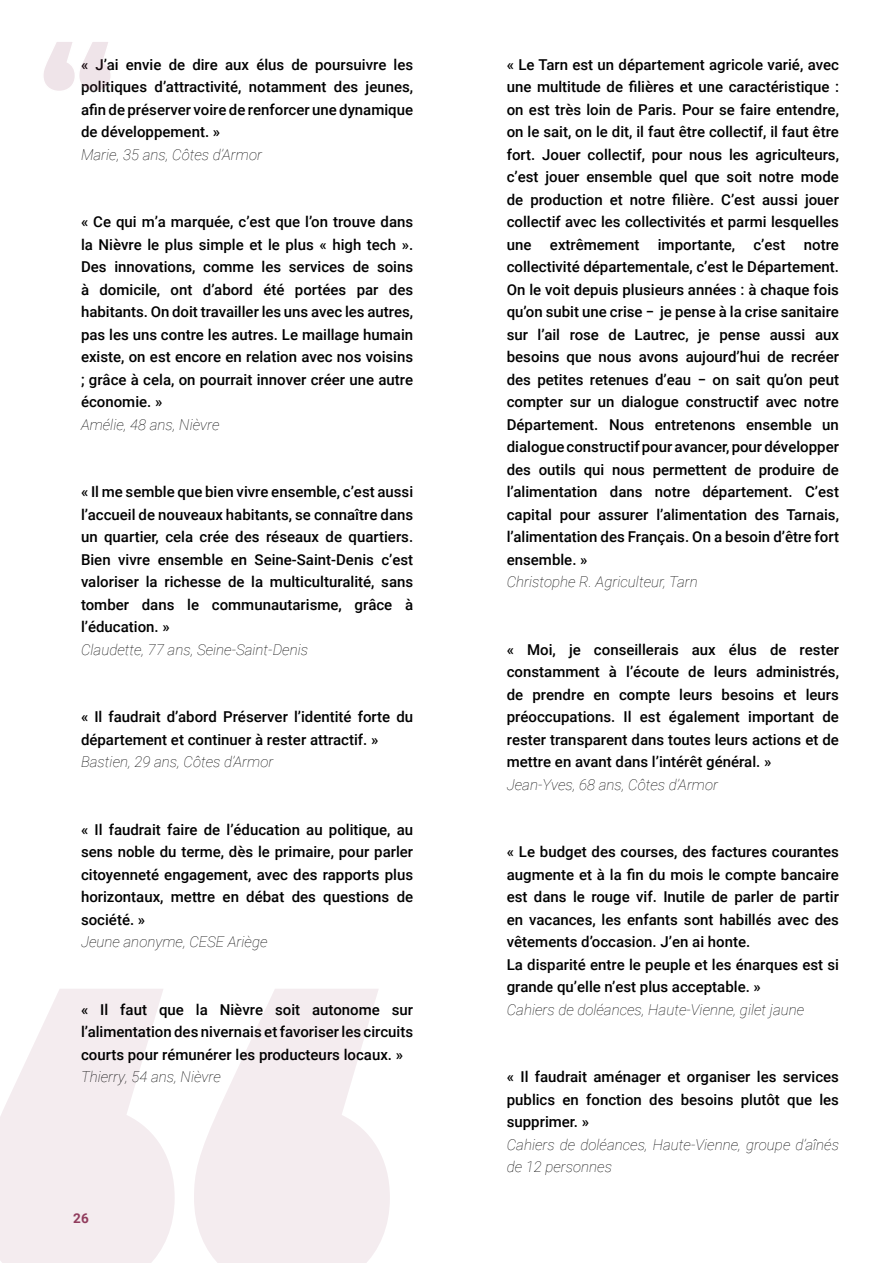
<style>
.page{position:relative;width:893px;height:1263px;background:#fff}
.page>*{position:absolute;margin:0;border:0;box-sizing:border-box;transform-origin:0 0}
.t1{font:500 15px/22.5px "Roboto";color:#000;text-align:justify}
.t2{font:italic 100 15px/22.5px "Roboto";color:#000}
.t3{font:700 13.5px "Roboto";color:#913c5d}
</style>
<div class="page">
<svg style="left:0;top:989px;width:390px;height:274px;fill:#f4ecef"></svg>
<svg style="left:43px;top:42px;width:68px;height:49px"></svg>
<p class="t1" style="left:81px;top:53px;width:334px">« J’ai envie de dire aux élus de poursuivre les politiques d’attractivité, notamment des jeunes, afin de préserver voire de renforcer une dynamique de développement. »</p>
<p class="t2" style="left:81px;top:143px;width:182px">Marie, 35 ans, Côtes d’Armor</p>
<p class="t1" style="left:81px;top:210px;width:334px">« Ce qui m’a marquée, c’est que l’on trouve dans la Nièvre le plus simple et le plus « high tech ».<br>Des innovations, comme les services de soins à domicile, ont d’abord été portées par des habitants. On doit travailler les uns avec les autres, pas les uns contre les autres. Le maillage humain existe, on est encore en relation avec nos voisins ; grâce à cela, on pourrait innover créer une autre économie. »</p>
<p class="t2" style="left:81px;top:413px;width:140px">Amélie, 48 ans, Nièvre</p>
<p class="t1" style="left:81px;top:480px;width:334px">« Il me semble que bien vivre ensemble, c’est aussi l’accueil de nouveaux habitants, se connaître dans un quartier, cela crée des réseaux de quartiers.<br>Bien vivre ensemble en Seine-Saint-Denis c’est valoriser la richesse de la multiculturalité, sans tomber dans le communautarisme, grâce à l’éducation. »</p>
<p class="t2" style="left:81px;top:638px;width:229px">Claudette, 77 ans, Seine-Saint-Denis</p>
<p class="t1" style="left:81px;top:705px;width:334px">« Il faudrait d’abord Préserver l’identité forte du département et continuer à rester attractif. »</p>
<p class="t2" style="left:81px;top:750px;width:194px">Bastien, 29 ans, Côtes d’Armor</p>
<p class="t1" style="left:81px;top:818px;width:334px">« Il faudrait faire de l’éducation au politique, au sens noble du terme, dès le primaire, pour parler citoyenneté engagement, avec des rapports plus horizontaux, mettre en débat des questions de société. »</p>
<p class="t2" style="left:81px;top:930px;width:188px">Jeune anonyme, CESE Ariège</p>
<p class="t1" style="left:81px;top:998px;width:334px">« Il faut que la Nièvre soit autonome sur l’alimentation des nivernais et favoriser les circuits courts pour rémunérer les producteurs locaux. »</p>
<p class="t2" style="left:81px;top:1065px;width:141px">Thierry, 54 ans, Nièvre</p>
<p class="t3" style="left:73px;top:1209px;width:17px">26</p>
<p class="t1" style="left:507px;top:53px;width:334px">« Le Tarn est un département agricole varié, avec une multitude de filières et une caractéristique : on est très loin de Paris. Pour se faire entendre, on le sait, on le dit, il faut être collectif, il faut être fort. Jouer collectif, pour nous les agriculteurs, c’est jouer ensemble quel que soit notre mode de production et notre filière. C’est aussi jouer collectif avec les collectivités et parmi lesquelles une extrêmement importante, c’est notre collectivité départementale, c’est le Département.<br>On le voit depuis plusieurs années : à chaque fois qu’on subit une crise − je pense à la crise sanitaire sur l’ail rose de Lautrec, je pense aussi aux besoins que nous avons aujourd’hui de recréer des petites retenues d’eau − on sait qu’on peut compter sur un dialogue constructif avec notre Département. Nous entretenons ensemble un dialogue constructif pour avancer, pour développer des outils qui nous permettent de produire de l’alimentation dans notre département. C’est capital pour assurer l’alimentation des Tarnais, l’alimentation des Français. On a besoin d’être fort ensemble. »</p>
<p class="t2" style="left:507px;top:570px;width:193px">Christophe R. Agriculteur, Tarn</p>
<p class="t1" style="left:507px;top:638px;width:334px">« Moi, je conseillerais aux élus de rester constamment à l’écoute de leurs administrés, de prendre en compte leurs besoins et leurs préoccupations. Il est également important de rester transparent dans toutes leurs actions et de mettre en avant dans l’intérêt général. »</p>
<p class="t2" style="left:507px;top:773px;width:213px">Jean-Yves, 68 ans, Côtes d’Armor</p>
<p class="t1" style="left:507px;top:840px;width:334px;text-align:left">« Le budget des courses, des factures courantes augmente et à la fin du mois le compte bancaire est dans le rouge vif. Inutile de parler de partir en vacances, les enfants sont habillés avec des vêtements d’occasion. J’en ai honte.<br>La disparité entre le peuple et les énarques est si grande qu’elle n’est plus acceptable. »</p>
<p class="t2" style="left:507px;top:998px;width:299px">Cahiers de doléances, Haute-Vienne, gilet jaune</p>
<p class="t1" style="left:507px;top:1065px;width:334px">« Il faudrait aménager et organiser les services publics en fonction des besoins plutôt que les supprimer. »</p>
<p class="t2" style="left:507px;top:1133px;width:334px">Cahiers de doléances, Haute-Vienne, groupe d’aînés de 12 personnes</p>
</div>
